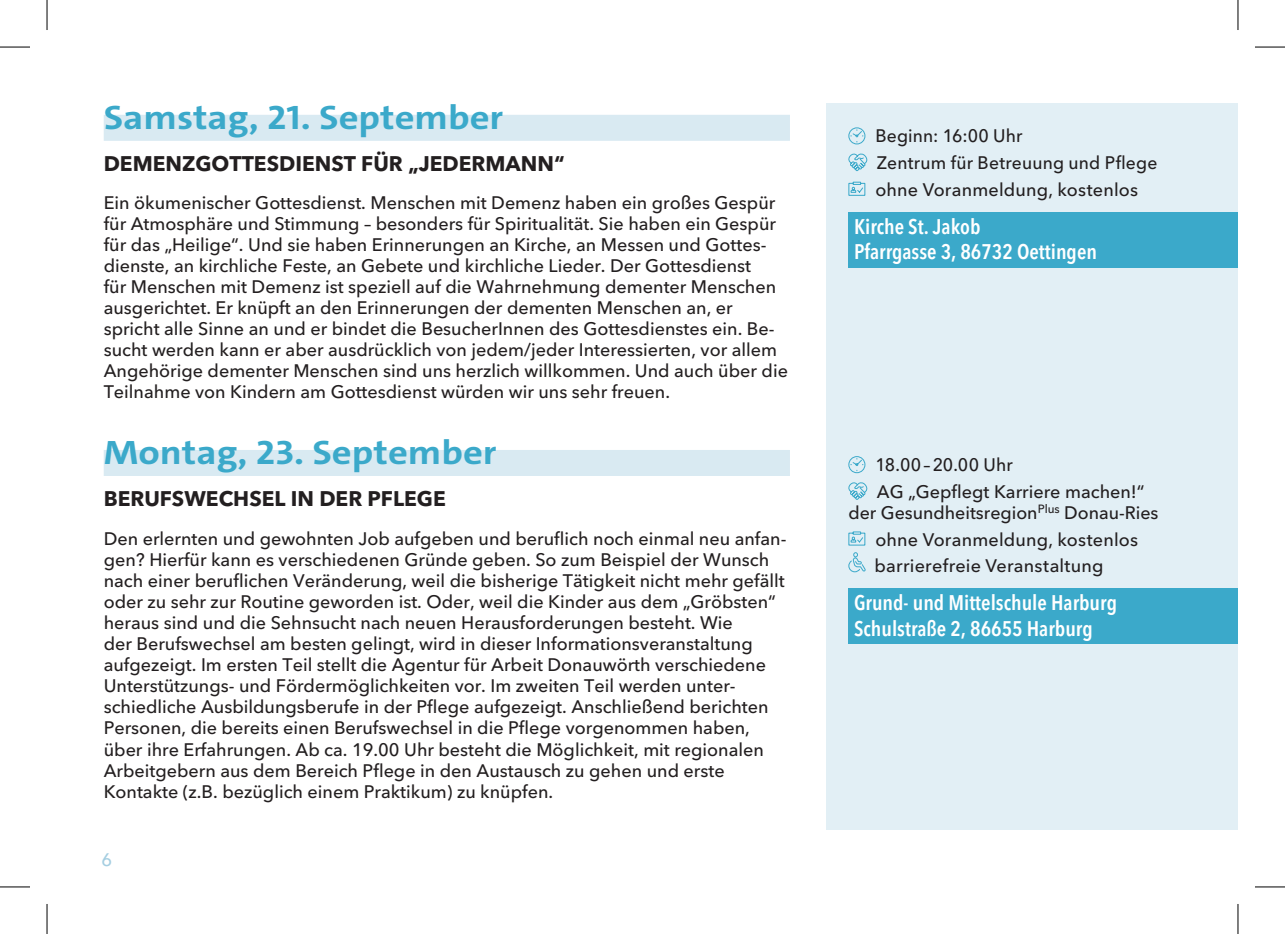
<style>
.page{position:relative;width:1285px;height:934px;background:#fff}
.page>*{position:absolute;margin:0;border:0;box-sizing:border-box;transform-origin:0 0}
.t1{font:700 34px "The Sans C4 s";color:#3ba9ca;scale:1.14 1}
.t2{font:600 condensed 21px/25.2px "Avenir Next LT Pro";color:#fff}
.t3{font:700 21px "Avenir Next LT Pro";color:#231f20}
.t4{font:500 18px/21px "Avenir Next LT Pro";color:#231f20}
.t5{font:500 18px "Avenir Next LT Pro";color:#a5cee1}
</style>
<div class="page">
<div style="left:104px;top:115px;width:686px;height:26px;background:#d9eaf2"></div>
<div style="left:104px;top:450px;width:686px;height:26px;background:#d9eaf2"></div>
<div style="left:827px;top:104px;width:411px;height:725px;background:#e2eff5"></div>
<svg style="left:848px;top:127px;width:18px;height:18px"></svg>
<svg style="left:848px;top:153px;width:20px;height:18px"></svg>
<svg style="left:848px;top:181px;width:18px;height:15px"></svg>
<div style="left:848px;top:212px;width:390px;height:55px;background:#3ba9ca"></div>
<svg style="left:848px;top:456px;width:18px;height:17px"></svg>
<svg style="left:848px;top:482px;width:20px;height:18px"></svg>
<svg style="left:848px;top:531px;width:18px;height:41px"></svg>
<div style="left:848px;top:588px;width:390px;height:56px;background:#3ba9ca"></div>
<hr style="left:0;top:47px;width:30px;height:1px;background:#000">
<hr style="left:1255px;top:47px;width:30px;height:1px;background:#000">
<hr style="left:0;top:886px;width:30px;height:1px;background:#000">
<hr style="left:1255px;top:886px;width:30px;height:1px;background:#000">
<hr style="left:47px;top:0;width:1px;height:30px;background:#000">
<hr style="left:47px;top:903px;width:1px;height:30px;background:#000">
<hr style="left:1237px;top:0;width:1px;height:30px;background:#000">
<hr style="left:1237px;top:903px;width:1px;height:30px;background:#000">
<h1 class="t1" style="left:104px;top:96px;width:352px">Samstag, 21. September</h1>
<p class="t3" style="left:104px;top:151px;width:462px">DEMENZGOTTESDIENST FÜR „JEDERMANN“</p>
<p class="t4" style="left:104px;top:192px;width:686px">Ein ökumenischer Gottesdienst. Menschen mit Demenz haben ein großes Gespür für Atmosphäre und Stimmung – besonders für Spiritualität. Sie haben ein Gespür für das „Heilige“. Und sie haben Erinnerungen an Kirche, an Messen und Gottes&shy;dienste, an kirchliche Feste, an Gebete und kirchliche Lieder. Der Gottesdienst<br>für Menschen mit Demenz ist speziell auf die Wahrnehmung dementer Menschen ausgerichtet. Er knüpft an den Erinnerungen der dementen Menschen an, er spricht alle Sinne an und er bindet die BesucherInnen des Gottesdienstes ein. Be&shy;sucht werden kann er aber ausdrücklich von jedem/jeder Interessierten, vor allem Angehörige dementer Menschen sind uns herzlich willkommen. Und auch über die Teilnahme von Kindern am Gottesdienst würden wir uns sehr freuen.</p>
<h1 class="t1" style="left:104px;top:430px;width:346px">Montag, 23. September</h1>
<p class="t3" style="left:104px;top:486px;width:343px">BERUFSWECHSEL IN DER PFLEGE</p>
<p class="t4" style="left:104px;top:528px;width:684px">Den erlernten und gewohnten Job aufgeben und beruflich noch einmal neu anfan&shy;gen? Hierfür kann es verschiedenen Gründe geben. So zum Beispiel der Wunsch nach einer beruflichen Veränderung, weil die bisherige Tätigkeit nicht mehr gefällt oder zu sehr zur Routine geworden ist. Oder, weil die Kinder aus dem „Gröbsten“ heraus sind und die Sehnsucht nach neuen Herausforderungen besteht. Wie<br>der Berufswechsel am besten gelingt, wird in dieser Informationsveranstaltung aufgezeigt. Im ersten Teil stellt die Agentur für Arbeit Donauwörth verschiedene Unterstützungs- und Fördermöglichkeiten vor. Im zweiten Teil werden unter&shy;schiedliche Ausbildungsberufe in der Pflege aufgezeigt. Anschließend berichten Personen, die bereits einen Berufswechsel in die Pflege vorgenommen haben, über ihre Erfahrungen. Ab ca. 19.00 Uhr besteht die Möglichkeit, mit regionalen Arbeitgebern aus dem Bereich Pflege in den Austausch zu gehen und erste Kontakte (z.B. bezüglich einem Praktikum) zu knüpfen.</p>
<p class="t5" style="left:101px;top:848px;width:12px">6</p>
<p class="t4" style="left:875px;top:123px;width:284px;line-height:26.6px">Beginn: 16:00 Uhr<br>Zentrum für Betreuung und Pflege ohne Voranmeldung, kostenlos</p>
<p class="t2" style="left:854px;top:214px;width:244px">Kirche St. Jakob<br>Pfarrgasse 3, 86732 Oettingen</p>
<p class="t4" style="left:875px;top:451px;width:271px;line-height:26.6px">18.00–20.00 Uhr<br>AG „Gepflegt Karriere machen!“</p>
<p class="t4" style="left:874px;top:499px;width:285px;line-height:26.6px;text-indent:-26px">der Gesundheitsregion<sup>Plus</sup> Donau-Ries ohne Voranmeldung, kostenlos barrierefreie Veranstaltung</p>
<p class="t2" style="left:854px;top:590px;width:264px">Grund- und Mittelschule Harburg<br>Schulstraße 2, 86655 Harburg</p>
</div>
